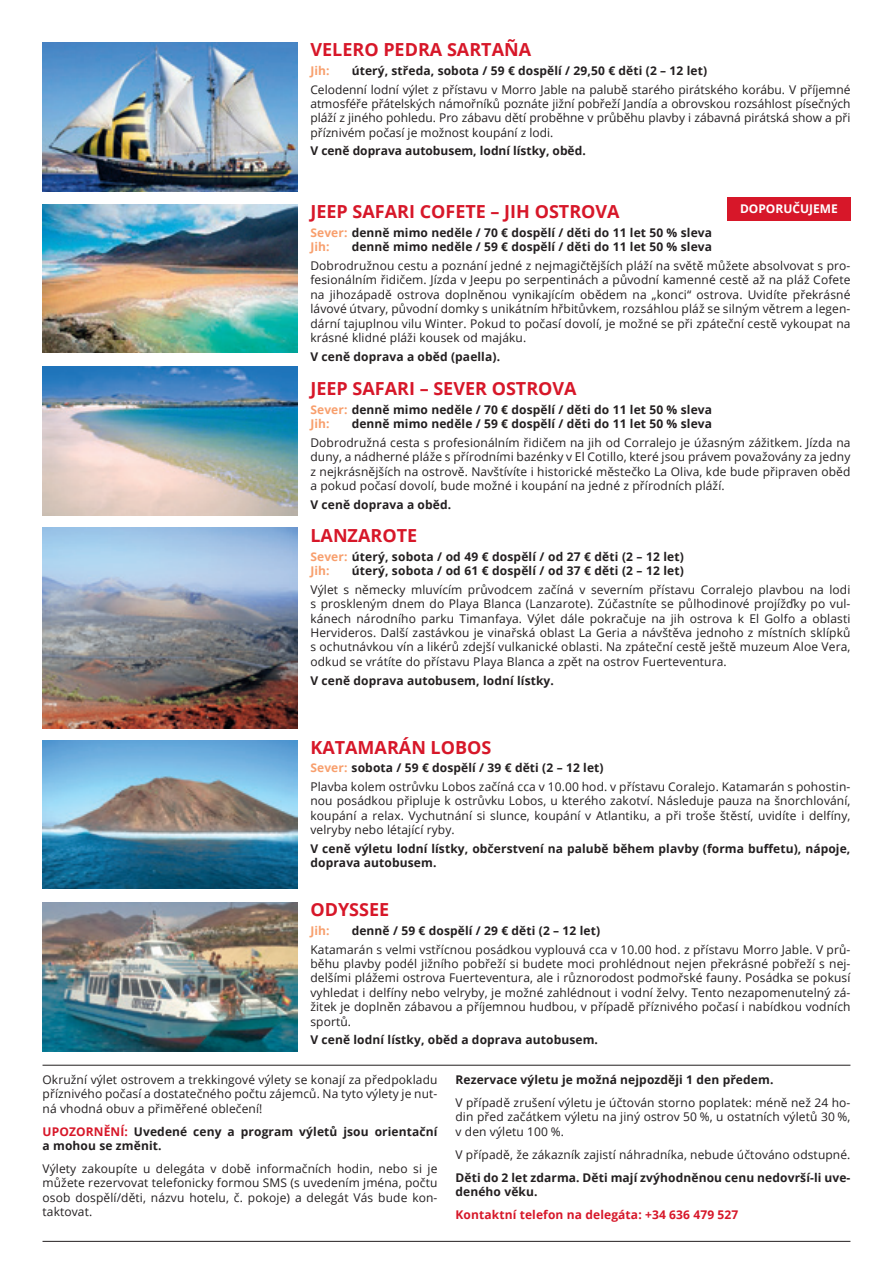
<style>
.page{position:relative;width:893px;height:1263px;background:#fff}
.page>*{position:absolute;margin:0;border:0;box-sizing:border-box;transform-origin:0 0}
.nadpis{font:700 18px "Open Sans";color:#d71729}
.t1{font:12px/14.4px "Open Sans";letter-spacing:.01em;color:#231f20;text-align:justify}
.t2{font:700 12px/14.4px "Open Sans";letter-spacing:.01em;color:#231f20}
.t3{font:700 12px "Open Sans";letter-spacing:.01em;color:#d71729}
.t4{font:700 12px "Open Sans";letter-spacing:.01em;color:#f89f6d}
.nadpis-2{font:700 12px "Open Sans";color:#fff}
.s1{color:#f89f6d}
.s2{color:#d71729}
</style>
<div class="page">
<img style="left:43px;top:204px;width:255px;height:149px">
<img style="left:43px;top:367px;width:255px;height:148px">
<img style="left:43px;top:528px;width:255px;height:200px">
<img style="left:43px;top:740px;width:255px;height:149px">
<hr style="left:43px;top:1065px;width:807px;height:1px;background:#231f20">
<img style="left:43px;top:902px;width:255px;height:149px">
<hr style="left:43px;top:1241px;width:807px;height:1px;background:#231f20">
<img style="left:43px;top:43px;width:255px;height:148px">
<div style="left:727px;top:197px;width:123px;height:23px;background:#d71729"></div>
<p class="nadpis" style="left:310px;top:37px;width:222px">VELERO PEDRA SARTAÑA</p>
<p class="t4" style="left:310px;top:62px;width:21px">Jih:</p>
<p class="t2" style="left:352px;top:63px;width:357px">úterý, středa, sobota / 59 € dospělí / 29,50 € děti (2 – 12 let)</p>
<p class="t1" style="left:310px;top:82px;width:542px">Celodenní lodní výlet z přístavu v Morro Jable na palubě starého pirátského korábu. V příjemné atmosféře přátelských námořníků poznáte jižní pobřeží Jandía a obrovskou rozsáhlost písečných pláží z jiného pohledu. Pro zábavu dětí proběhne v průběhu plavby i zábavná pirátská show a při příznivém počasí je možnost koupání z lodi.</p>
<p class="t2" style="left:310px;top:144px;width:277px">V ceně doprava autobusem, lodní lístky, oběd.</p>
<p class="nadpis-2" style="left:740px;top:200px;width:99px">DOPORUČUJEME</p>
<p class="nadpis" style="left:310px;top:199px;width:311px">JEEP SAFARI COFETE – JIH OSTROVA</p>
<p class="t2" style="left:310px;top:225px;width:403px"><span class="s1">Sever:</span> denně mimo neděle / 70 € dospělí / děti do 11 let 50 % sleva</p>
<p class="t4" style="left:310px;top:239px;width:21px">Jih:</p>
<p class="t2" style="left:352px;top:239px;width:362px">denně mimo neděle / 59 € dospělí / děti do 11 let 50 % sleva</p>
<p class="t1" style="left:310px;top:258px;width:542px">Dobrodružnou cestu a poznání jedné z nejmagičtějších pláží na světě můžete absolvovat s pro&shy;fesionálním řidičem. Jízda v Jeepu po serpentinách a původní kamenné cestě až na pláž Cofete na jihozápadě ostrova doplněnou vynikajícím obědem na „konci“ ostrova. Uvidíte překrásné lávové útvary, původní domky s unikátním hřbitůvkem, rozsáhlou pláž se silným větrem a legen&shy;dární tajuplnou vilu Winter. Pokud to počasí dovolí, je možné se při zpáteční cestě vykoupat na krásné klidné pláži kousek od majáku.</p>
<p class="t2" style="left:310px;top:349px;width:191px">V ceně doprava a oběd (paella).</p>
<p class="nadpis" style="left:310px;top:376px;width:268px">JEEP SAFARI – SEVER OSTROVA</p>
<p class="t2" style="left:310px;top:402px;width:403px"><span class="s1">Sever:</span> denně mimo neděle / 70 € dospělí / děti do 11 let 50 % sleva</p>
<p class="t4" style="left:310px;top:415px;width:21px">Jih:</p>
<p class="t2" style="left:352px;top:416px;width:362px">denně mimo neděle / 59 € dospělí / děti do 11 let 50 % sleva</p>
<p class="t1" style="left:310px;top:435px;width:542px">Dobrodružná cesta s profesionálním řidičem na jih od Corralejo je úžasným zážitkem. Jízda na duny, a nádherné pláže s přírodními bazénky v El Cotillo, které jsou právem považovány za jedny z nejkrásnějších na ostrově. Navštívíte i historické městečko La Oliva, kde bude připraven oběd a pokud počasí dovolí, bude možné i koupání na jedné z přírodních pláží.</p>
<p class="t2" style="left:310px;top:497px;width:142px">V ceně doprava a oběd.</p>
<p class="nadpis" style="left:310px;top:523px;width:108px">LANZAROTE</p>
<p class="t2" style="left:310px;top:549px;width:375px"><span class="s1">Sever:</span> úterý, sobota / od 49 € dospělí / od 27 € děti (2 – 12 let)</p>
<p class="t4" style="left:310px;top:562px;width:21px">Jih:</p>
<p class="t2" style="left:352px;top:563px;width:334px">úterý, sobota / od 61 € dospělí / od 37 € děti (2 – 12 let)</p>
<p class="t1" style="left:310px;top:582px;width:542px">Výlet s německy mluvícím průvodcem začíná v severním přístavu Corralejo plavbou na lodi s proskleným dnem do Playa Blanca (Lanzarote). Zúčastníte se půlhodinové projížďky po vul&shy;kánech národního parku Timanfaya. Výlet dále pokračuje na jih ostrova k El Golfo a oblasti Hervideros. Další zastávkou je vinařská oblast La Geria a návštěva jednoho z místních sklípků s ochutnávkou vín a likérů zdejší vulkanické oblasti. Na zpáteční cestě ještě muzeum Aloe Vera, odkud se vrátíte do přístavu Playa Blanca a zpět na ostrov Fuerteventura.</p>
<p class="t2" style="left:310px;top:673px;width:245px">V ceně doprava autobusem, lodní lístky.</p>
<p class="nadpis" style="left:310px;top:734px;width:183px">KATAMARÁN LOBOS</p>
<p class="t2" style="left:310px;top:760px;width:295px"><span class="s1">Sever:</span> sobota / 59 € dospělí / 39 € děti (2 – 12 let)</p>
<p class="t1" style="left:310px;top:779px;width:542px">Plavba kolem ostrůvku Lobos začíná cca v 10.00 hod. v přístavu Coralejo. Katamarán s pohostin&shy;nou posádkou připluje k ostrůvku Lobos, u kterého zakotví. Následuje pauza na šnorchlování, koupání a relax. Vychutnání si slunce, koupání v Atlantiku, a při troše štěstí, uvidíte i delfíny, velryby nebo létající ryby.</p>
<p class="t2" style="left:310px;top:841px;width:541px">V ceně výletu lodní lístky, občerstvení na palubě během plavby (forma buffetu), nápoje, doprava autobusem.</p>
<p class="nadpis" style="left:310px;top:897px;width:80px">ODYSSEE</p>
<p class="t4" style="left:310px;top:922px;width:21px">Jih:</p>
<p class="t2" style="left:352px;top:923px;width:250px">denně / 59 € dospělí / 29 € děti (2 – 12 let)</p>
<p class="t1" style="left:310px;top:942px;width:542px">Katamarán s velmi vstřícnou posádkou vyplouvá cca v 10.00 hod. z přístavu Morro Jable. V prů&shy;běhu plavby podél jižního pobřeží si budete moci prohlédnout nejen překrásné pobřeží s nej&shy;delšími plážemi ostrova Fuerteventura, ale i různorodost podmořské fauny. Posádka se pokusí vyhledat i delfíny nebo velryby, je možné zahlédnout i vodní želvy. Tento nezapomenutelný zá&shy;žitek je doplněn zábavou a příjemnou hudbou, v případě příznivého počasí i nabídkou vodních sportů.</p>
<p class="t2" style="left:310px;top:1032px;width:289px">V ceně lodní lístky, oběd a doprava autobusem.</p>
<p class="t1" style="left:43px;top:1072px;width:396px">Okružní výlet ostrovem a trekkingové výlety se konají za předpokladu příznivého počasí a dostatečného počtu zájemců. Na tyto výlety je nut&shy;ná vhodná obuv a přiměřené oblečení!</p>
<p class="t2" style="left:43px;top:1124px;width:396px"><span class="s2">UPOZORNĚNÍ:</span> Uvedené ceny a program výletů jsou orientační a mohou se změnit.</p>
<p class="t1" style="left:43px;top:1161px;width:396px">Výlety zakoupíte u delegáta v době informačních hodin, nebo si je můžete rezervovat telefonicky formou SMS (s uvedením jména, počtu osob dospělí/děti, názvu hotelu, č. pokoje) a delegát Vás bude kon&shy;taktovat.</p>
<p class="t2" style="left:455px;top:1072px;width:319px">Rezervace výletu je možná nejpozději 1 den předem.</p>
<p class="t1" style="left:455px;top:1095px;width:396px">V případě zrušení výletu je účtován storno poplatek: méně než 24 ho&shy;din před začátkem výletu na jiný ostrov 50 %, u ostatních výletů 30 %, v den výletu 100 %.</p>
<p class="t1" style="left:455px;top:1147px;width:396px">V případě, že zákazník zajistí náhradníka, nebude účtováno odstupné.</p>
<p class="t2" style="left:455px;top:1170px;width:396px">Děti do 2 let zdarma. Děti mají zvýhodněnou cenu nedovrší-li uve&shy;deného věku.</p>
<p class="t3" style="left:455px;top:1206px;width:284px">Kontaktní telefon na delegáta: +34 636 479 527</p>
</div>
